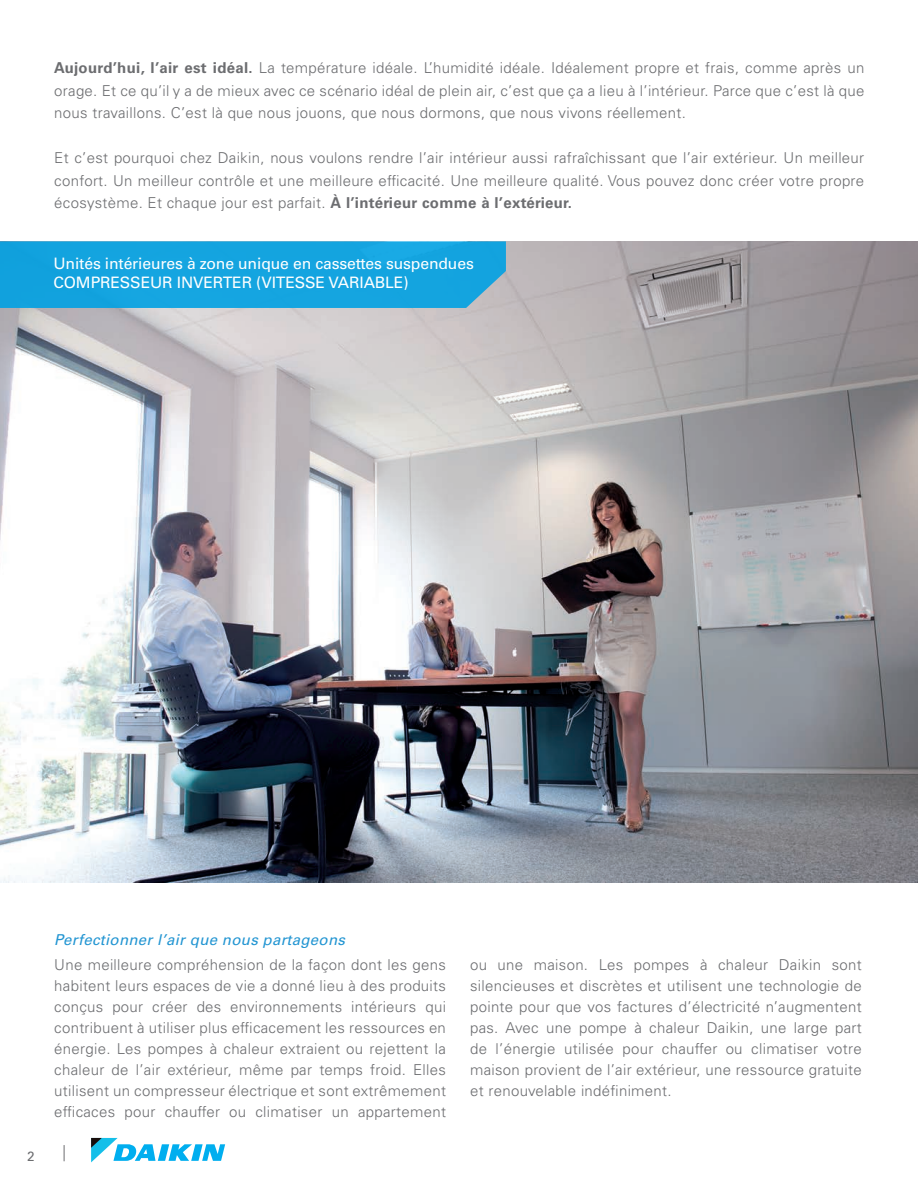
<style>
.page{position:relative;width:918px;height:1188px;background:#fff}
.page>*{position:absolute;margin:0;border:0;box-sizing:border-box;transform-origin:0 0}
.t1{font:15.75px "Univers LT Pro 55 Roman";letter-spacing:-.01em;color:#fff}
.t2{font:300 15px/21px "Univers LT Pro 45";letter-spacing:.02em;color:#6c6d70;text-align:justify}
.t3{font:italic 15px "Univers LT Pro 55";letter-spacing:.02em;color:#2295d2}
.t4{font:13.5px "Univers LT Pro 55 Roman";color:#6c6d70}
.s1{font-family:"Univers LT Pro 65";font-weight:700}
</style>
<div class="page">
<img style="left:0;top:241px;width:918px;height:641px">
<div style="left:0;top:241px;width:506px;height:67px;background:#14a4df"></div>
<svg style="left:64px;top:1145px;width:1px;height:16px"></svg>
<svg style="left:91px;top:1138px;width:134px;height:24px"></svg>
<p class="t2" style="left:54px;top:57px;width:812px;line-height:22.5px"><span class="s1">Aujourd’hui, l’air est idéal.</span> La température idéale. L’humidité idéale. Idéalement propre et frais, comme après un orage. Et ce qu’il y a de mieux avec ce scénario idéal de plein air, c’est que ça a lieu à l’intérieur. Parce que c’est là que nous travaillons. C’est là que nous jouons, que nous dormons, que nous vivons réellement.</p>
<p class="t2" style="left:54px;top:147px;width:811px;line-height:22.5px">Et c’est pourquoi chez Daikin, nous voulons rendre l’air intérieur aussi rafraîchissant que l’air extérieur. Un meilleur confort. Un meilleur contrôle et une meilleure efficacité. Une meilleure qualité. Vous pouvez donc créer votre propre écosystème. Et chaque jour est parfait. <span class="s1">À l’intérieur comme à l’extérieur.</span></p>
<p class="t1" style="left:54px;top:253px;width:422px">Unités intérieures à zone unique en cassettes suspendues</p>
<p class="t1" style="left:54px;top:272px;width:357px">COMPRESSEUR INVERTER (VITESSE VARIABLE)</p>
<p class="t4" style="left:27px;top:1147px;width:9px">2</p>
<p class="t3" style="left:54px;top:929px;width:292px">Perfectionner l’air que nous partageons</p>
<p class="t2" style="left:54px;top:954px;width:393px">Une meilleure compréhension de la façon dont les gens habitent leurs espaces de vie a donné lieu à des produits conçus pour créer des environnements intérieurs qui contribuent à utiliser plus efficacement les ressources en énergie. Les pompes à chaleur extraient ou rejettent la chaleur de l’air extérieur, même par temps froid. Elles utilisent un compresseur électrique et sont extrêmement efficaces pour chauffer ou climatiser un appartement</p>
<p class="t2" style="left:470px;top:954px;width:393px">ou une maison. Les pompes à chaleur Daikin sont silencieuses et discrètes et utilisent une technologie de pointe pour que vos factures d’électricité n’augmentent pas. Avec une pompe à chaleur Daikin, une large part de l’énergie utilisée pour chauffer ou climatiser votre maison provient de l’air extérieur, une ressource gratuite et renouvelable indéfiniment.</p>
</div>
